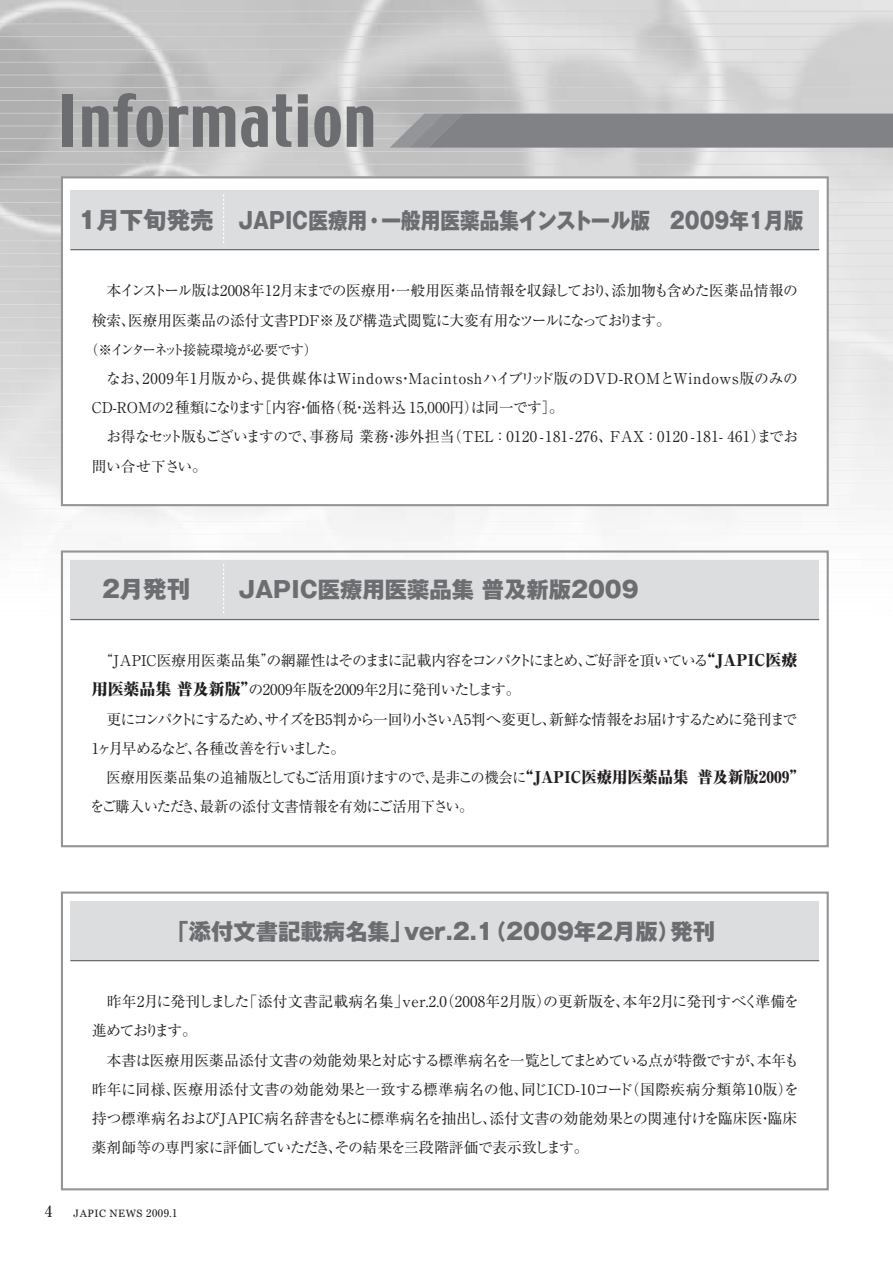
<style>
.page{position:relative;width:893px;height:1263px;background:#fff}
.page>*{position:absolute;margin:0;border:0;box-sizing:border-box;transform-origin:0 0}
.t1{font:63.75px "Techno";letter-spacing:.025em;color:#6c6d70}
.t2{font:23.4px "Gothic MB101 Pro Heavy 90 pv RKSJ H";color:#6c6d70}
.t3{font:22.35px "Gothic MB101 Pro Heavy 90 pv RKSJ H";color:#6c6d70}
.t4{font:22.35px "Gothic MB101 Pro Heavy 90 pv RKSJ H";color:#6c6d70;scale:.88 1}
.t5{font:15.45px "Ryumin Pro Medium 90 pv RKSJ H";color:#231f20}
.t6{font:14.85px/29.2px "Ryumin Pro Regular 90 pv RKSJ H";letter-spacing:-.015em;color:#231f20}
.t7{font:14.85px/29.2px "Ryumin Pro Regular 90 pv RKSJ H";letter-spacing:.01em;color:#231f20}
.t8{font:14.85px/29.2px "Ryumin Pro Regular 90 pv RKSJ H";letter-spacing:-.085em;color:#231f20}
.t9{font:14.85px/29.2px "Ryumin Pro Regular 90 pv RKSJ H";letter-spacing:-.035em;color:#231f20}
.t10{font:14.85px/29.2px "Ryumin Pro Regular 90 pv RKSJ H";letter-spacing:-.035em;color:#231f20;scale:.96 1}
.t11{font:13.8px "Ryumin Pro Regular 90 pv RKSJ H";letter-spacing:-.055em;color:#231f20}
.t12{font:10.65px "Georgia";letter-spacing:.05em;color:#231f20}
.s1{font-size:23.4px}
.s2{font-family:"Ryumin Pro Ex Heavy 90 pv RKSJ H";font-size:15.9px}
.s3{font-family:"Ryumin Pro Medium 90 pv RKSJ H"}
</style>
<div class="page">
<svg style="left:0;top:11px;width:892px;height:613px"></svg>
<div style="left:62px;top:177px;width:765px;height:328px;background:#fff"></div>
<div style="left:61px;top:176px;width:767px;height:330px;border:2px solid #939598"></div>
<div style="left:70px;top:190px;width:749px;height:60px;background:#dcdddf"></div>
<hr style="left:70px;top:249px;width:749px;height:1px;background:#6c6d70">
<svg style="left:223px;top:194px;width:1px;height:49px"></svg>
<div style="left:61px;top:892px;width:767px;height:298px;border:2px solid #939598"></div>
<div style="left:70px;top:901px;width:749px;height:60px;background:#dcdddf"></div>
<hr style="left:70px;top:960px;width:749px;height:1px;background:#6c6d70">
<svg style="left:389px;top:114px;width:503px;height:34px"></svg>
<div style="left:61px;top:550px;width:767px;height:297px;border:2px solid #939598"></div>
<div style="left:70px;top:560px;width:749px;height:60px;background:#dcdddf"></div>
<hr style="left:70px;top:619px;width:749px;height:1px;background:#6c6d70">
<svg style="left:223px;top:564px;width:1px;height:49px"></svg>
<h1 class="t1" style="left:58px;top:83px;width:320px">Information</h1>
<h3 class="t4" style="left:79px;top:212px;width:824px"><span class="s1">1月下旬発売</span> JAPIC医療用・一般用医薬品集インストール版　2009年1月版</h3>
<p class="t9" style="left:92px;top:278px;width:707px">　本インストール版は2008年12月末までの医療用・一般用医薬品情報を収録しており、添加物も含めた医薬品情報の検索、医療用医薬品の添付文書ＰＤＦ※及び構造式閲覧に大変有用なツールになっております。</p>
<p class="t11" style="left:85px;top:344px;width:234px">（※インターネット接続環境が必要です）</p>
<p class="t7" style="left:92px;top:366px;width:708px">　なお、2009年1月版から、提供媒体はWindows・Macintoshハイブリッド版のDVD-ROMとWindows版のみのCD-ROMの2種類になります［内容・価格（税・送料込 15,000円）は同一です］。<br>　お得なセット版もございますので、事務局 業務・渉外担当（TEL ：0120 -181-276、FAX ：0120 -181- 461）までお問い合せ下さい。</p>
<h2 class="t2" style="left:102px;top:581px;width:89px">2月発刊</h2>
<h3 class="t3" style="left:238px;top:582px;width:402px">JAPIC医療用医薬品集 普及新版2009</h3>
<p class="t8" style="left:92px;top:648px;width:707px;text-indent:6px">“JAPIC医療用医薬品集”の網羅性はそのままに記載内容をコンパクトにまとめ、ご好評を頂いている<span class="s2">“JAPIC医療用医薬品集 普及新版”</span>の2009年版を2009年2月に発刊いたします。<br>　更にコンパクトにするため、サイズをB5判から一回り小さいA5判へ変更し、新鮮な情報をお届けするために発刊まで1ヶ月早めるなど、各種改善を行いました。</p>
<p class="t10" style="left:90px;top:765px;width:745px;text-indent:16px">医療用医薬品集の追補版としてもご活用頂けますので、是非この機会に<span class="s2">“JAPIC医療用医薬品集 普及新版2009”</span>をご購入いただき、最新の添付文書情報を有効にご活用下さい。</p>
<h3 class="t3" style="left:166px;top:923px;width:550px">「添付文書記載病名集」ver.2.1（2009年2月版）発刊</h3>
<p class="t6" style="left:92px;top:989px;width:708px">　昨年2月に発刊しました「添付文書記載病名集」ver.2.0（2008年2月版）の更新版を、本年2月に発刊すべく準備を進めております。<br>　本書は医療用医薬品添付文書の効能効果と対応する標準病名を一覧としてまとめている点が特徴ですが、本年も昨年に同様、医療用添付文書の効能効果と一致する標準病名の他、同じICD-10コード（国際疾病分類第10版）を持つ標準病名およびJAPIC病名辞書をもとに標準病名を抽出し、添付文書の効能効果との関連付けを臨床医・臨床薬剤師等の専門家に評価していただき、その結果を三段階評価で表示致します。</p>
<p class="t5" style="left:45px;top:1206px;width:9px">4</p>
<p class="t12" style="left:74px;top:1207px;width:105px">JAPIC NEWS <span class="s3">2009.1</span></p>
</div>
